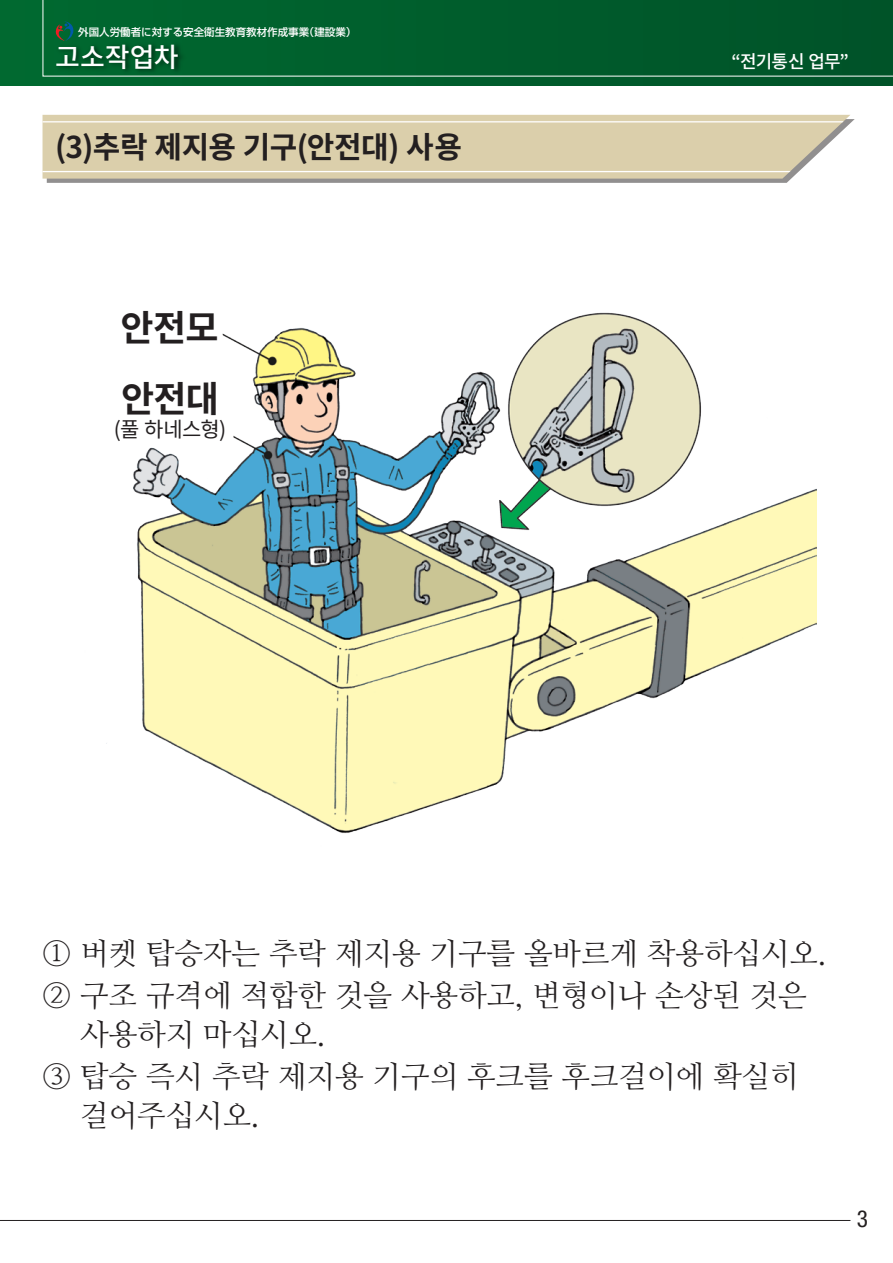
<style>
.page{position:relative;width:893px;height:1263px;background:#fff}
.page>*{position:absolute;margin:0;border:0;box-sizing:border-box;transform-origin:0 0}
.t1{font:700 36px/70.2px "Noto Sans CJ Kkr";letter-spacing:-.02em;color:#231f20}
.t2{font:30px/42px "Nanum Myeongjo";color:#231f20}
.t3{font:700 30px "Noto Sans CJ Kkr";letter-spacing:-.02em;color:#231f20}
.t4{font:500 27px "Noto Sans CJ Kkr";letter-spacing:-.005em;color:#fff}
.t5{font:condensed 23.4px "Helvetica Neue LT Std";color:#231f20}
.t6{font:21px "Noto Sans CJ Kkr";color:#231f20}
.t7{font:500 18px "Noto Sans CJ Kkr";letter-spacing:-.045em;color:#fff}
.t8{font:500 10.5px "Shin Go Pro";color:#fff}
</style>
<div class="page">
<hr style="left:0;top:1220px;width:850px;height:1px;background:#231f20">
<svg style="left:0;top:0;width:893px;height:85px;background:#00602d"></svg>
<svg style="left:0;top:0;width:1px;height:77px"></svg>
<svg style="left:42px;top:0;width:851px;height:77px;background:#035e2e"></svg>
<img style="left:106px;top:312px;width:710px;height:521px">
<svg style="left:56px;top:21px;width:17px;height:17px"></svg>
<svg style="left:47px;top:119px;width:808px;height:64px;fill:#918f8f"></svg>
<svg style="left:43px;top:115px;width:807px;height:64px;background:#dbd0ae"></svg>
<svg style="left:43px;top:121px;width:801px;height:1px"></svg>
<svg style="left:43px;top:171px;width:748px;height:1px"></svg>
<img style="left:50px;top:38px;width:139px;height:48px">
<div style="left:100px;top:302px;width:120px;height:50px;background:#fff"></div>
<div style="left:91px;top:381px;width:140px;height:60px;background:#fff"></div>
<p class="t8" style="left:78px;top:23px;width:280px">外国人労働者に対する安全衛生教育教材作成事業（建設業）</p>
<p class="t4" style="left:55px;top:42px;width:125px">고소작업차</p>
<p class="t7" style="left:731px;top:51px;width:119px">“전기통신 업무”</p>
<p class="t3" style="left:55px;top:130px;width:408px">(3)추락 제지용 기구(안전대) 사용</p>
<p class="t1" style="left:121px;top:294px;width:100px">안전모 안전대</p>
<p class="t6" style="left:114px;top:418px;width:114px">(풀 하네스형)</p>
<p class="t2" style="left:42px;top:932px;width:785px">① 버켓 탑승자는 추락 제지용 기구를 올바르게 착용하십시오.<br>② 구조 규격에 적합한 것을 사용하고, 변형이나 손상된 것은</p>
<p class="t2" style="left:42px;top:1013px;width:758px;text-indent:38px">사용하지 마십시오.<br>③ 탑승 즉시 추락 제지용 기구의 후크를 후크걸이에 확실히</p>
<p class="t2" style="left:80px;top:1094px;width:181px">걸어주십시오.</p>
<p class="t5" style="left:857px;top:1205px;width:13px">3</p>
</div>
